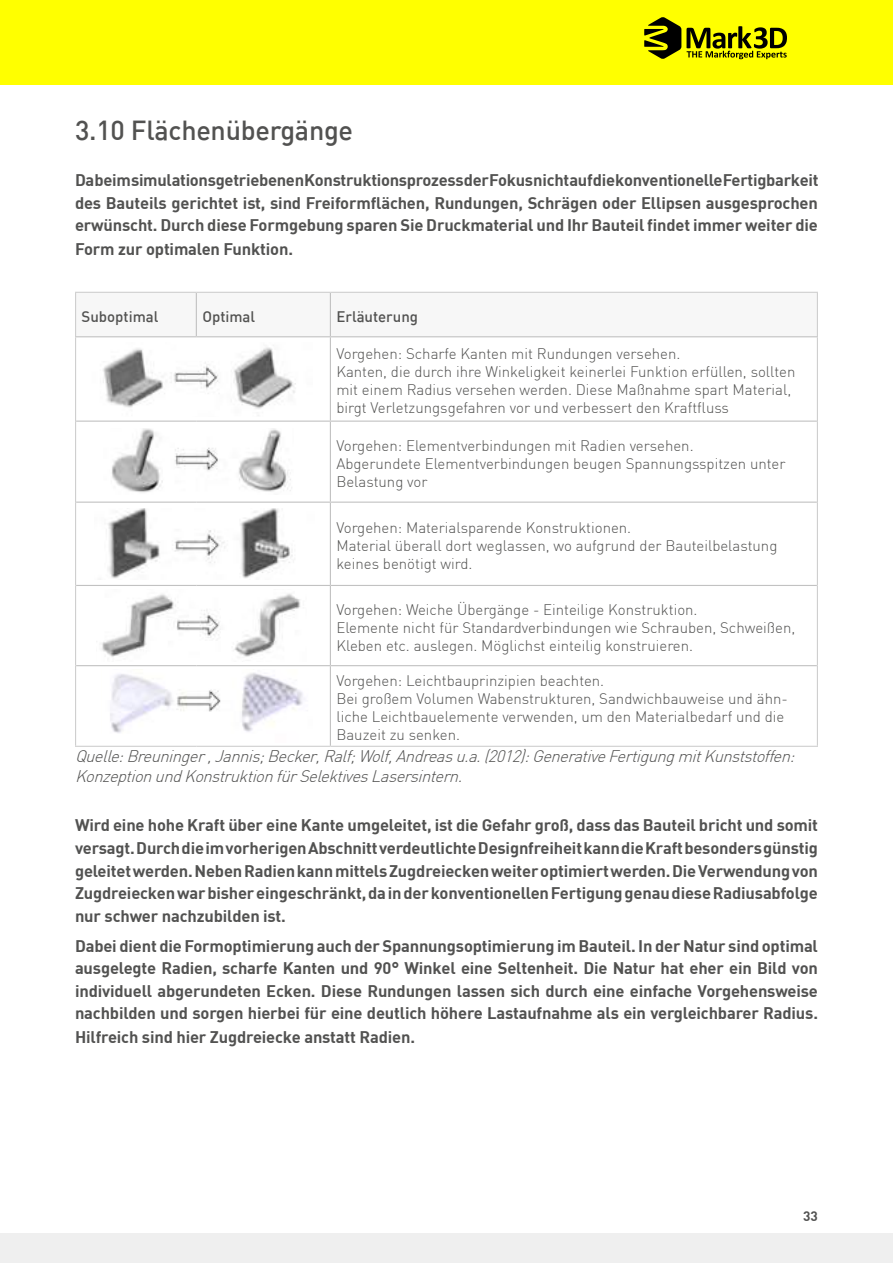
<style>
.page{position:relative;width:893px;height:1263px;background:#fff}
.page>*{position:absolute;margin:0;border:0;box-sizing:border-box;transform-origin:0 0}
.t1{font:500 27px "DIN";letter-spacing:-.01em;color:#525251}
.t2{font:700 16.5px/22.5px "DIN";letter-spacing:-.01em;color:#525251;text-align:justify}
.t3{font:italic 300 16.5px/19.8px "DIN";color:#525251}
.t4{font:300 15px/18px "DIN";color:#525251}
.t5{font:500 15px "DIN";color:#525251}
.t6{font:700 13.5px "DIN";color:#525251}
</style>
<div class="page">
<svg style="left:76px;top:293px;width:741px;height:43px"></svg>
<hr style="left:75px;top:292px;width:121px;height:1px;background:#cfcfcf">
<hr style="left:75px;top:293px;width:1px;height:43px;background:#cfcfcf">
<hr style="left:196px;top:292px;width:134px;height:1px;background:#cfcfcf">
<hr style="left:330px;top:292px;width:488px;height:1px;background:#cfcfcf">
<hr style="left:817px;top:293px;width:1px;height:43px;background:#cfcfcf">
<hr style="left:75px;top:746px;width:121px;height:1px;background:#cfcfcf">
<hr style="left:196px;top:746px;width:134px;height:1px;background:#cfcfcf">
<hr style="left:330px;top:746px;width:488px;height:1px;background:#cfcfcf">
<hr style="left:196px;top:293px;width:1px;height:43px;background:#c2c2c2">
<hr style="left:330px;top:293px;width:1px;height:43px;background:#c2c2c2">
<hr style="left:330px;top:337px;width:1px;height:84px;background:#c2c2c2">
<hr style="left:330px;top:422px;width:1px;height:80px;background:#c2c2c2">
<hr style="left:330px;top:503px;width:1px;height:82px;background:#c2c2c2">
<hr style="left:330px;top:586px;width:1px;height:79px;background:#c2c2c2">
<hr style="left:330px;top:666px;width:1px;height:80px;background:#c2c2c2">
<hr style="left:75px;top:336px;width:121px;height:1px;background:#c2c2c2">
<hr style="left:196px;top:336px;width:134px;height:1px;background:#c2c2c2">
<hr style="left:330px;top:336px;width:488px;height:1px;background:#c2c2c2">
<hr style="left:76px;top:421px;width:120px;height:1px;background:#c2c2c2">
<hr style="left:196px;top:421px;width:134px;height:1px;background:#c2c2c2">
<hr style="left:330px;top:421px;width:487px;height:1px;background:#c2c2c2">
<hr style="left:76px;top:502px;width:120px;height:1px;background:#c2c2c2">
<hr style="left:196px;top:502px;width:134px;height:1px;background:#c2c2c2">
<hr style="left:330px;top:502px;width:487px;height:1px;background:#c2c2c2">
<hr style="left:76px;top:585px;width:120px;height:1px;background:#c2c2c2">
<hr style="left:196px;top:585px;width:134px;height:1px;background:#c2c2c2">
<hr style="left:330px;top:585px;width:487px;height:1px;background:#c2c2c2">
<hr style="left:76px;top:665px;width:120px;height:1px;background:#c2c2c2">
<hr style="left:196px;top:665px;width:134px;height:1px;background:#c2c2c2">
<hr style="left:330px;top:665px;width:487px;height:1px;background:#c2c2c2">
<hr style="left:75px;top:337px;width:1px;height:84px;background:#cfcfcf">
<hr style="left:817px;top:337px;width:1px;height:84px;background:#cfcfcf">
<hr style="left:75px;top:421px;width:1px;height:81px;background:#cfcfcf">
<hr style="left:817px;top:421px;width:1px;height:81px;background:#cfcfcf">
<hr style="left:75px;top:502px;width:1px;height:83px;background:#cfcfcf">
<hr style="left:817px;top:502px;width:1px;height:83px;background:#cfcfcf">
<hr style="left:75px;top:585px;width:1px;height:81px;background:#cfcfcf">
<hr style="left:817px;top:585px;width:1px;height:81px;background:#cfcfcf">
<hr style="left:75px;top:666px;width:1px;height:80px;background:#cfcfcf">
<hr style="left:817px;top:666px;width:1px;height:80px;background:#cfcfcf">
<img style="left:103px;top:347px;width:193px;height:69px">
<img style="left:110px;top:673px;width:193px;height:60px">
<img style="left:112px;top:429px;width:180px;height:64px">
<img style="left:108px;top:509px;width:185px;height:70px">
<img style="left:102px;top:593px;width:198px;height:64px">
<div style="left:0;top:1233px;width:893px;height:30px;background:#efefef"></div>
<div style="left:0;top:0;width:893px;height:85px;background:#ff0"></div>
<svg style="left:645px;top:17px;width:142px;height:42px"></svg>
<h1 class="t1" style="left:75px;top:112px;width:280px">3.10 Flächenübergänge</h1>
<p class="t2" style="left:75px;top:168px;width:745px">Da beim simulationsgetriebenen Konstruktionsprozess der Fokus nicht auf die konventionelle Fertigbarkeit des Bauteils gerichtet ist, sind Freiformflächen, Rundungen, Schrägen oder Ellipsen ausgesprochen erwünscht. Durch diese Formgebung sparen Sie Druckmaterial und Ihr Bauteil findet immer weiter die</p>
<p class="t2" style="left:75px;top:237px;width:220px">Form zur optimalen Funktion.</p>
<p class="t5" style="left:82px;top:307px;width:78px">Suboptimal</p>
<p class="t5" style="left:202px;top:307px;width:54px">Optimal</p>
<p class="t5" style="left:336px;top:307px;width:83px">Erläuterung</p>
<p class="t4" style="left:336px;top:345px;width:461px">Vorgehen: Scharfe Kanten mit Rundungen versehen.<br>Kanten, die durch ihre Winkeligkeit keinerlei Funktion erfüllen, sollten mit einem Radius versehen werden. Diese Maßnahme spart Material, birgt Verletzungsgefahren vor und verbessert den Kraftfluss</p>
<p class="t4" style="left:336px;top:436px;width:451px">Vorgehen: Elementverbindungen mit Radien versehen.<br>Abgerundete Elementverbindungen beugen Spannungsspitzen unter<br>Belastung vor</p>
<p class="t4" style="left:336px;top:518px;width:443px">Vorgehen: Materialsparende Konstruktionen.<br>Material überall dort weglassen, wo aufgrund der Bauteilbelastung keines benötigt wird.</p>
<p class="t4" style="left:336px;top:600px;width:460px">Vorgehen: Weiche Übergänge - Einteilige Konstruktion.<br>Elemente nicht für Standardverbindungen wie Schrauben, Schweißen,<br>Kleben etc. auslegen. Möglichst einteilig konstruieren.</p>
<p class="t4" style="left:336px;top:672px;width:453px">Vorgehen: Leichtbauprinzipien beachten.<br>Bei großem Volumen Wabenstrukturen, Sandwichbauweise und ähn&shy;liche Leichtbauelemente verwenden, um den Materialbedarf und die Bauzeit zu senken.</p>
<p class="t3" style="left:75px;top:746px;width:726px">Quelle:Breuninger,Jannis;Becker,Ralf;Wolf,Andreasu.a.(2012):GenerativeFertigungmitKunststoffen:<br>KonzeptionundKonstruktionfürSelektivesLasersintern.</p>
<p class="t2" style="left:75px;top:813px;width:744px">Wird eine hohe Kraft über eine Kante umgeleitet, ist die Gefahr groß, dass das Bauteil bricht und somit versagt. Durch die im vorherigen Abschnitt verdeutlichte Designfreiheit kann die Kraft besonders günstig geleitet werden. Neben Radien kann mittels Zugdreiecken weiter optimiert werden. Die Verwendung von Zugdreiecken war bisher eingeschränkt, da in der konventionellen Fertigung genau diese Radiusabfolge nur schwer nachzubilden ist.</p>
<p class="t2" style="left:75px;top:933px;width:744px">Dabei dient die Formoptimierung auch der Spannungsoptimierung im Bauteil. In der Natur sind optimal ausgelegte Radien, scharfe Kanten und 90° Winkel eine Seltenheit. Die Natur hat eher ein Bild von individuell abgerundeten Ecken. Diese Rundungen lassen sich durch eine einfache Vorgehensweise nachbilden und sorgen hierbei für eine deutlich höhere Lastaufnahme als ein vergleichbarer Radius.</p>
<p class="t2" style="left:75px;top:1025px;width:342px">Hilfreich sind hier Zugdreiecke anstatt Radien.</p>
<p class="t6" style="left:803px;top:1207px;width:16px">33</p>
</div>
